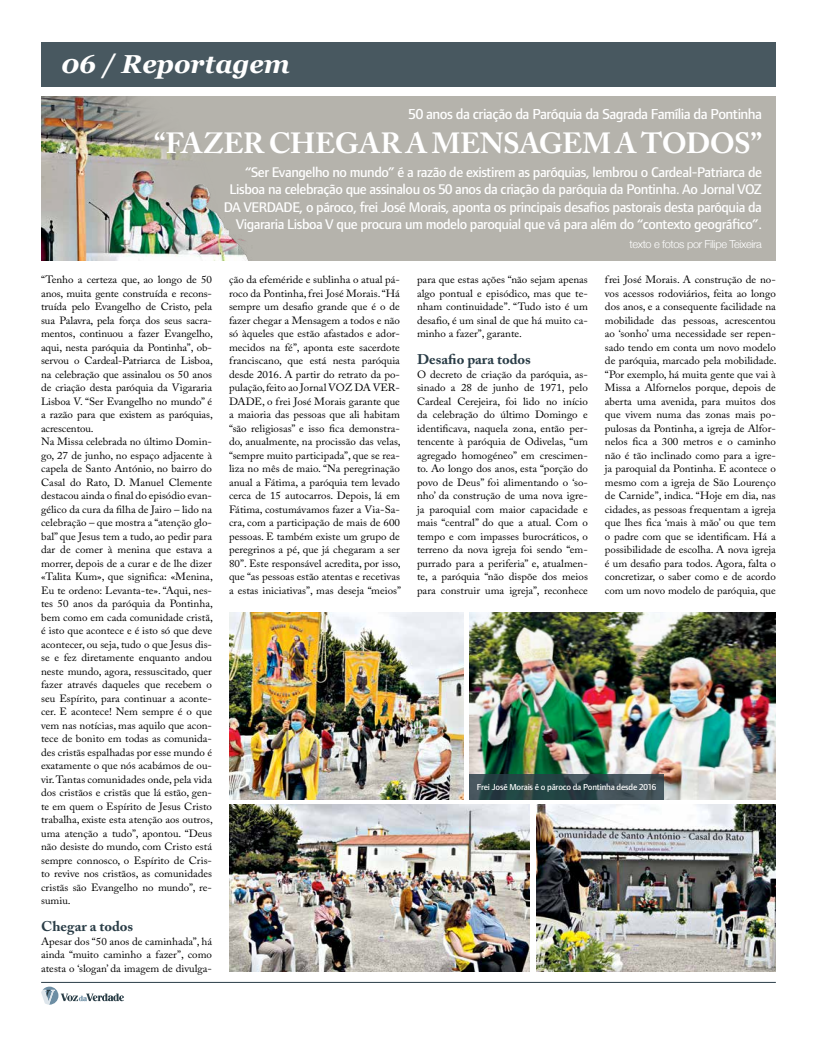
<style>
.page{position:relative;width:817px;height:1049px;background:#fff}
.page>*{position:absolute;margin:0;border:0;box-sizing:border-box;transform-origin:0 0}
.t1{font:700 29px "Adobe Caslon Pro";letter-spacing:-.02em;color:#fff}
.t2{font:italic 700 26px "Georgia";color:#fff}
.t3{font:500 15px "Foundry Form Sans";letter-spacing:-.04em;color:#fff}
.t4{font:500 14.5px/17.4px "Foundry Form Sans";letter-spacing:-.03em;color:#fff;text-align:right}
.t5{font:700 14px "Adobe Caslon Pro";color:#2a3d47;scale:1.05 1}
.t6{font:300 11px "Helvetica Neue";letter-spacing:-.03em;color:#fff}
.t7{font:10.5px/13.5px "Adobe Caslon Pro";color:#000;text-align:justify;scale:1.05 1}
.t8{font:500 9px "Foundry Form Sans";letter-spacing:-.02em;color:#fff}
</style>
<div class="page">
<hr style="left:41px;top:982px;width:734px;height:1px;background:#2a3d47">
<svg style="left:41px;top:986px;width:83px;height:19px"></svg>
<div style="left:41px;top:43px;width:734px;height:44px;background:#485860"></div>
<div style="left:41px;top:96px;width:734px;height:164px;background:#b5b3ac"></div>
<img style="left:41px;top:96px;width:207px;height:164px">
<img style="left:229px;top:804px;width:300px;height:167px">
<img style="left:536px;top:804px;width:239px;height:167px">
<img style="left:229px;top:613px;width:234px;height:186px">
<img style="left:469px;top:613px;width:306px;height:186px">
<svg style="left:469px;top:774px;width:195px;height:25px"></svg>
<h2 class="t2" style="left:61px;top:44px;width:230px">06 / Reportagem</h2>
<h3 class="t3" style="left:408px;top:106px;width:355px">50 anos da criação da Paróquia da Sagrada Família da Pontinha</h3>
<h1 class="t1" style="left:154px;top:126px;width:609px">“FAZER CHEGAR A MENSAGEM A TODOS”</h1>
<p class="t4" style="left:224px;top:163px;width:539px">“Ser Evangelho no mundo” é a razão de existirem as paróquias, lembrou o Cardeal-Patriarca de Lisboa na celebração que assinalou os 50 anos da criação da paróquia da Pontinha. Ao Jornal VOZ DA VERDADE, o pároco, frei José Morais, aponta os principais desafios pastorais desta paróquia da Vigararia Lisboa V que procura um modelo paroquial que vá para além do “contexto geográfico”.</p>
<p class="t6" style="left:629px;top:235px;width:134px">texto e fotos por Filipe Teixeira</p>
<p class="t7" style="left:41px;top:273px;width:165px;text-align:left">“Tenho a certeza que, ao longo de 50 anos, muita gente construída e recons&shy;truída pelo Evangelho de Cristo, pela sua Palavra, pela força dos seus sacra&shy;mentos, continuou a fazer Evangelho, aqui, nesta paróquia da Pontinha”, ob&shy;servou o Cardeal-Patriarca de Lisboa, na celebração que assinalou os 50 anos de criação desta paróquia da Vigararia Lisboa V. “Ser Evangelho no mundo” é a razão para que existem as paróquias, acrescentou.<br>Na Missa celebrada no último Domin&shy;go, 27 de junho, no espaço adjacente à capela de Santo António, no bairro do Casal do Rato, D. Manuel Clemente destacou ainda o final do episódio evan&shy;gélico da cura da filha de Jairo – lido na celebração – que mostra a “atenção glo&shy;bal” que Jesus tem a tudo, ao pedir para dar de comer à menina que estava a morrer, depois de a curar e de lhe dizer «Talita Kum», que significa: «Menina, Eu te ordeno: Levanta-te». “Aqui, nes&shy;tes 50 anos da paróquia da Pontinha, bem como em cada comunidade cristã, é isto que acontece e é isto só que deve acontecer, ou seja, tudo o que Jesus dis&shy;se e fez diretamente enquanto andou neste mundo, agora, ressuscitado, quer fazer através daqueles que recebem o seu Espírito, para continuar a aconte&shy;cer. E acontece! Nem sempre é o que vem nas notícias, mas aquilo que acon&shy;tece de bonito em todas as comunida&shy;des cristãs espalhadas por esse mundo é exatamente o que nós acabámos de ou&shy;vir. Tantas comunidades onde, pela vida dos cristãos e cristãs que lá estão, gen&shy;te em quem o Espírito de Jesus Cristo trabalha, existe esta atenção aos outros, uma atenção a tudo”, apontou. “Deus não desiste do mundo, com Cristo está sempre connosco, o Espírito de Cris&shy;to revive nos cristãos, as comunidades cristãs são Evangelho no mundo”, re&shy;sumiu.</p>
<h3 class="t5" style="left:41px;top:918px;width:89px">Chegar a todos</h3>
<p class="t7" style="left:41px;top:934px;width:164px">Apesar dos “50 anos de caminhada”, há ainda “muito caminho a fazer”, como atesta o ‘slogan’ da imagem de divulga-</p>
<p class="t7" style="left:229px;top:273px;width:165px">ção da efeméride e sublinha o atual pá&shy;roco da Pontinha, frei José Morais. “Há sempre um desafio grande que é o de fazer chegar a Mensagem a todos e não só àqueles que estão afastados e ador&shy;mecidos na fé”, aponta este sacerdote franciscano, que está nesta paróquia desde 2016. A partir do retrato da po&shy;pulação, feito ao Jornal VOZ DA VER-DADE, o frei José Morais garante que a maioria das pessoas que ali habitam “são religiosas” e isso fica demonstra&shy;do, anualmente, na procissão das velas, “sempre muito participada”, que se rea&shy;liza no mês de maio. “Na peregrinação anual a Fátima, a paróquia tem levado cerca de 15 autocarros. Depois, lá em Fátima, costumávamos fazer a Via-Sa&shy;cra, com a participação de mais de 600 pessoas. E também existe um grupo de peregrinos a pé, que já chegaram a ser 80”. Este responsável acredita, por isso, que “as pessoas estão atentas e recetivas a estas iniciativas”, mas deseja “meios”</p>
<p class="t7" style="left:417px;top:273px;width:164px">para que estas ações “não sejam apenas algo pontual e episódico, mas que te&shy;nham continuidade”. “Tudo isto é um desafio, é um sinal de que há muito ca&shy;minho a fazer”, garante.</p>
<h3 class="t5" style="left:417px;top:351px;width:110px">Desafio para todos</h3>
<p class="t7" style="left:417px;top:367px;width:164px">O decreto de criação da paróquia, as&shy;sinado a 28 de junho de 1971, pelo Cardeal Cerejeira, foi lido no início da celebração do último Domingo e identificava, naquela zona, então per&shy;tencente à paróquia de Odivelas, “um agregado homogéneo” em crescimen&shy;to. Ao longo dos anos, esta “porção do povo de Deus” foi alimentando o ‘so&shy;nho’ da construção de uma nova igre&shy;ja paroquial com maior capacidade e mais “central” do que a atual. Com o tempo e com impasses burocráticos, o terreno da nova igreja foi sendo “em&shy;purrado para a periferia” e, atualmen&shy;te, a paróquia “não dispõe dos meios para construir uma igreja”, reconhece</p>
<p class="t7" style="left:604px;top:273px;width:165px">frei José Morais. A construção de no&shy;vos acessos rodoviários, feita ao longo dos anos, e a consequente facilidade na mobilidade das pessoas, acrescentou ao ‘sonho’ uma necessidade ser repen&shy;sado tendo em conta um novo modelo de paróquia, marcado pela mobilidade. “Por exemplo, há muita gente que vai à Missa a Alfornelos porque, depois de aberta uma avenida, para muitos dos que vivem numa das zonas mais po&shy;pulosas da Pontinha, a igreja de Alfor&shy;nelos fica a 300 metros e o caminho não é tão inclinado como para a igre&shy;ja paroquial da Pontinha. E acontece o mesmo com a igreja de São Lourenço de Carnide”, indica. “Hoje em dia, nas cidades, as pessoas frequentam a igreja que lhes fica ‘mais à mão’ ou que tem o padre com que se identificam. Há a possibilidade de escolha. A nova igreja é um desafio para todos. Agora, falta o concretizar, o saber como e de acordo com um novo modelo de paróquia, que</p>
<p class="t8" style="left:476px;top:782px;width:181px">Frei José Morais é o pároco da Pontinha desde 2016</p>
</div>
